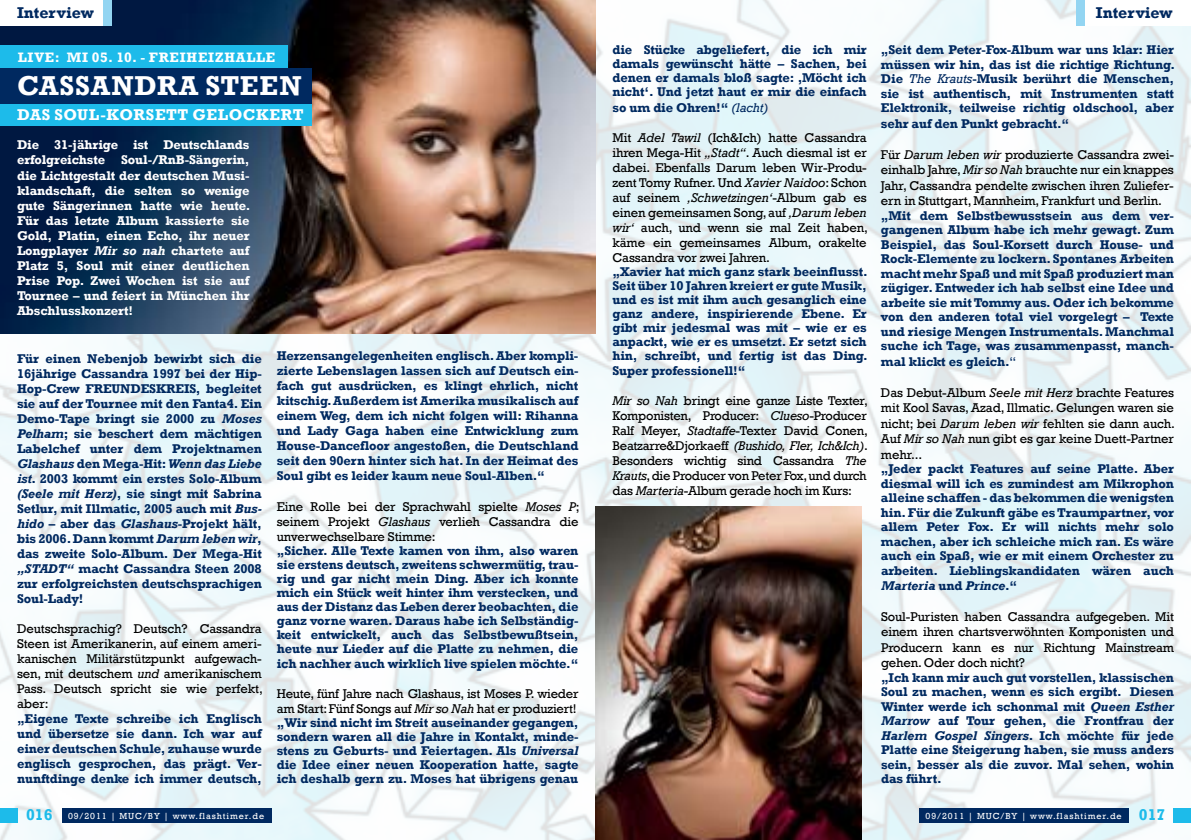
<style>
.page{position:relative;width:1191px;height:840px;background:#fff}
.page>*{position:absolute;margin:0;border:0;box-sizing:border-box;transform-origin:0 0}
.t1{font:700 28px "Rockwell";letter-spacing:.03em;color:#fff}
.t2{font:700 16px "Rockwell";color:#fff}
.t3{font:700 16px "Rockwell";color:#002960}
.t4{font:700 14px "Rockwell";letter-spacing:.055em;color:#fff}
.t5{font:700 13px/15px "Rockwell";letter-spacing:-.01em;color:#002960;text-align:justify}
.t6{font:13px/15px "Rockwell";letter-spacing:-.01em;color:#000;text-align:justify}
.t7{font:700 13px/15px "Rockwell";letter-spacing:-.01em;color:#fff;text-align:justify}
.t8{font:9px "Rockwell";letter-spacing:.1em;color:#fff}
.s1{font-style:italic}
.s2{font-weight:700;font-size:16px;color:#1dbbea}
.s3{font-weight:400;color:#000}
.s4{font-weight:400;font-style:italic;color:#000}
.s5{font-weight:400;font-style:italic}
.s6{font-weight:400}
</style>
<div class="page">
<img style="left:0;top:0;width:1191px;height:839px">
<img style="left:0;top:0;width:595px;height:334px">
<img style="left:595px;top:506px;width:266px;height:333px">
<div style="left:0;top:0;width:105px;height:26px;background:#fff"></div>
<div style="left:103px;top:0;width:9px;height:26px;background:#93d5f2"></div>
<div style="left:0;top:45px;width:287px;height:23px;background:#1dbbea"></div>
<div style="left:0;top:104px;width:312px;height:22px;background:#1dbbea"></div>
<div style="left:0;top:808px;width:17px;height:14px;background:#1dbbea"></div>
<div style="left:62px;top:808px;width:210px;height:14px;background:#002960"></div>
<div style="left:1083px;top:0;width:108px;height:25px;background:#fff"></div>
<div style="left:1075px;top:0;width:9px;height:25px;background:#93d5f2"></div>
<div style="left:1174px;top:808px;width:17px;height:14px;background:#1dbbea"></div>
<div style="left:918px;top:808px;width:210px;height:14px;background:#002960"></div>
<div style="left:0;top:68px;width:312px;height:35px;background:#002960"></div>
<p class="t3" style="left:17px;top:3px;width:78px">Interview</p>
<p class="t4" style="left:18px;top:48px;width:152px">LIVE: MI 05. 10. - FREIHEIZHALLE</p>
<h1 class="t1" style="left:17px;top:69px;width:286px">Cassandra Steen</h1>
<p class="t2" style="left:17px;top:105px;width:12px">DAS</p>
<p class="t2" style="left:54px;top:105px;width:12px">SOUL</p>
<p class="t2" style="left:100px;top:105px;width:19px">-KORSETT</p>
<p class="t2" style="left:192px;top:105px;width:27px">GELOCKERT</p>
<p class="t7" style="left:17px;top:137px;width:235px">Die 31-jährige ist Deutschlands erfolgreichste Soul-/RnB-Sängerin, die Lichtgestalt der deutschen Musi&shy;klandschaft, die selten so wenige gute Sängerinnen hatte wie heute.<br>Für das letzte Album kassierte sie Gold, Platin, einen Echo, ihr neuer Longplayer <span class="s1">Mir so nah</span> chartete auf Platz 5, Soul mit einer deutlichen Prise Pop. Zwei Wochen ist sie auf Tournee – und feiert in München ihr Abschlusskonzert!</p>
<p class="t5" style="left:17px;top:351px;width:246px">Für einen Nebenjob bewirbt sich die 16jährige Cassandra 1997 bei der Hip-Hop-Crew FREUNDESKREIS</p>
<p class="t5" style="left:17px;top:381px;width:246px;text-indent:179px">, begleitet sie auf der Tournee mit den Fanta4. Ein Demo-Tape bringt sie 2000 zu <span class="s1">Moses Pelham</span>; sie beschert dem mächtigen Labelchef unter dem Projektnamen <span class="s1">Glashaus</span> den Mega-Hit: <span class="s1">Wenn das Liebe ist</span>. 2003 kommt ein erstes Solo-Album <span class="s1">(Seele mit Herz)</span>, sie singt mit Sabrina Setlur, mit Illmatic, 2005 auch mit <span class="s1">Bus&shy;hido</span> – aber das <span class="s1">Glashaus</span>-Projekt hält, bis 2006. Dann kommt <span class="s1">Darum leben wir</span>, das zweite Solo-Album. Der Mega-Hit <span class="s1">„STADT“</span> macht Cassandra Steen 2008 zur erfolgreichsten deutschsprachigen Soul-Lady!</p>
<p class="t6" style="left:17px;top:621px;width:247px">Deutschsprachig? Deutsch? Cassandra Steen ist Amerikanerin, auf einem ameri&shy;kanischen Militärstützpunkt aufgewach&shy;sen, mit deutschem <span class="s1">und</span> amerikanischem Pass. Deutsch spricht sie wie perfekt, aber:</p>
<p class="t5" style="left:17px;top:711px;width:246px">„Eigene Texte schreibe ich Englisch und übersetze sie dann. Ich war auf einer deutschen Schule, zuhause wurde englisch gesprochen, das prägt. Ver&shy;nunftdinge denke ich immer deutsch,</p>
<p class="t8" style="left:26px;top:810px;width:240px"><span class="s2">016</span> 09/2011 | MUC/BY | www.flashtimer.de</p>
<p class="t5" style="left:277px;top:348px;width:303px">Herzensangelegenheiten englisch. Aber kompli&shy;zierte Lebenslagen lassen sich auf Deutsch ein&shy;fach gut ausdrücken, es klingt ehrlich, nicht kitschig. Außerdem ist Amerika musikalisch auf einem Weg, dem ich nicht folgen will: Rihanna und Lady Gaga haben eine Entwicklung zum House-Dancefloor angestoßen, die Deutschland seit den 90ern hinter sich hat. In der Heimat des Soul gibt es leider kaum neue Soul-Alben.“</p>
<p class="t6" style="left:277px;top:498px;width:304px">Eine Rolle bei der Sprachwahl spielte <span class="s1">Moses P</span>; seinem Projekt <span class="s1">Glashaus</span> verlieh Cassandra die unverwechselbare Stimme:</p>
<p class="t5" style="left:277px;top:542px;width:303px;line-height:14.2px">„Sicher. Alle Texte kamen von ihm, also waren sie erstens deutsch, zweitens schwermütig, trau&shy;rig und gar nicht mein Ding. Aber ich konnte mich ein Stück weit hinter ihm verstecken, und aus der Distanz das Leben derer beobachten, die ganz vorne waren. Daraus habe ich Selbständig&shy;keit entwickelt, auch das Selbstbewußtsein, heute nur Lieder auf die Platte zu nehmen, die ich nachher auch wirklich live spielen möchte.“</p>
<p class="t5" style="left:277px;top:686px;width:303px;line-height:14.2px;text-align:left"><span class="s3">Heute, fünf Jahre nach Glashaus, ist Moses P. wieder am Start: Fünf Songs auf</span> <span class="s4">Mir so Nah</span> <span class="s3">hat er produziert! </span>„Wir sind nicht im Streit auseinander gegangen, sondern waren all die Jahre in Kontakt, minde&shy;stens zu Geburts- und Feiertagen. Als <span class="s1">Universal </span>die Idee einer neuen Kooperation hatte, sagte ich deshalb gern zu. Moses hat übrigens genau</p>
<p class="t5" style="left:612px;top:43px;width:256px;line-height:14.2px">die Stücke abgeliefert, die ich mir damals gewünscht hätte – Sachen, bei denen er damals bloß sagte: ‚Möcht ich nicht‘. Und jetzt haut er mir die einfach so um die Ohren!“ <span class="s5">(lacht)</span></p>
<p class="t6" style="left:612px;top:130px;width:257px">Mit <span class="s1">Adel Tawil</span> (Ich&amp;Ich) hatte Cassandra ihren Mega-Hit <span class="s1">„Stadt“</span>. Auch diesmal ist er dabei. Ebenfalls Darum leben Wir-Produ&shy;zent Tomy Rufner. Und <span class="s1">Xavier Naidoo</span>: Schon auf seinem <span class="s1">‚Schwetzingen‘</span>-Album gab es einen gemeinsamen Song, auf <span class="s1">‚Darum leben wir‘</span> auch, und wenn sie mal Zeit haben, käme ein gemeinsames Album, orakelte Cassandra vor zwei Jahren.</p>
<p class="t5" style="left:612px;top:264px;width:257px;line-height:14.2px">„Xavier hat mich ganz stark beeinflusst.<br>Seit über 10 Jahren kreiert er gute Musik, und es ist mit ihm auch gesanglich eine ganz andere, inspirierende Ebene. Er gibt mir jedesmal was mit – wie er es anpackt, wie er es umsetzt. Er setzt sich hin, schreibt, und fertig ist das Ding.<br>Super professionell!“</p>
<p class="t6" style="left:612px;top:393px;width:257px"><span class="s1">Mir so Nah</span> bringt eine ganze Liste Texter, Komponisten, Producer: <span class="s1">Clueso</span>-Producer Ralf Meyer, <span class="s1">Stadtaffe</span>-Texter David Conen, Beatzarre&amp;Djorkaeff <span class="s1">(Bushido, Fler, Ich&amp;Ich)</span>.<br>Besonders wichtig sind Cassandra <span class="s1">The Krauts</span>, die Producer von Peter Fox, und durch das <span class="s1">Marteria</span>-Album gerade hoch im Kurs:</p>
<p class="t3" style="left:1095px;top:2px;width:78px">Interview</p>
<p class="t5" style="left:881px;top:43px;width:295px">„Seit dem Peter-Fox-Album war uns klar: Hier müssen wir hin, das ist die richtige Richtung.<br>Die <span class="s5">The Krauts</span>-Musik berührt die Menschen, sie ist authentisch, mit Instrumenten statt Elektronik, teilweise richtig oldschool, aber sehr auf den Punkt gebracht.“</p>
<p class="t6" style="left:881px;top:147px;width:294px">Für <span class="s1">Darum leben wir</span> produzierte Cassandra zwei&shy;einhalb Jahre, <span class="s1">Mir so Nah</span> brauchte nur ein knappes Jahr, Cassandra pendelte zwischen ihren Zuliefer&shy;ern in Stuttgart, Mannheim, Frankfurt und Berlin.</p>
<p class="t5" style="left:881px;top:208px;width:294px">„Mit dem Selbstbewusstsein aus dem ver&shy;gangenen Album habe ich mehr gewagt. Zum Beispiel, das Soul-Korsett durch House- und Rock-Elemente zu lockern. Spontanes Arbeiten macht mehr Spaß und mit Spaß produziert man zügiger. Entweder ich hab selbst eine Idee und arbeite sie mit Tommy aus. Oder ich bekomme von den anderen total viel vorgelegt – Texte und riesige Mengen Instrumentals. Manchmal suche ich Tage, was zusammenpasst, manch&shy;mal klickt es gleich.<span class="s6">“</span></p>
<p class="t6" style="left:881px;top:384px;width:295px">Das Debut-Album <span class="s1">Seele mit Herz</span> brachte Features mit Kool Savas, Azad, Illmatic. Gelungen waren sie nicht; bei <span class="s1">Darum leben wir</span> fehlten sie dann auch.<br>Auf <span class="s1">Mir so Nah</span> nun gibt es gar keine Duett-Partner mehr...</p>
<p class="t5" style="left:881px;top:461px;width:294px">„Jeder packt Features auf seine Platte. Aber diesmal will ich es zumindest am Mikrophon alleine schaffen - das bekommen die wenigsten hin. Für die Zukunft gäbe es Traumpartner, vor allem Peter Fox. Er will nichts mehr solo machen, aber ich schleiche mich ran. Es wäre auch ein Spaß, wie er mit einem Orchester zu arbeiten. Lieblingskandidaten wären auch <span class="s1">Marteria</span> und <span class="s1">Prince</span>.“</p>
<p class="t6" style="left:881px;top:608px;width:294px">Soul-Puristen haben Cassandra aufgegeben. Mit einem ihren chartsverwöhnten Komponisten und Producern kann es nur Richtung Mainstream gehen. Oder doch nicht?</p>
<p class="t5" style="left:881px;top:670px;width:294px;line-height:14.4px">„Ich kann mir auch gut vorstellen, klassischen Soul zu machen, wenn es sich ergibt. Diesen Winter werde ich schonmal mit <span class="s1">Queen Esther Marrow</span> auf Tour gehen, die Frontfrau der <span class="s1">Harlem Gospel Singers</span>. Ich möchte für jede Platte eine Steigerung haben, sie muss anders sein, besser als die zuvor. Mal sehen, wohin das führt.</p>
<p class="t8" style="left:925px;top:810px;width:241px">09/2011 | MUC/BY | www.flashtimer.de <span class="s2">017</span></p>
</div>
